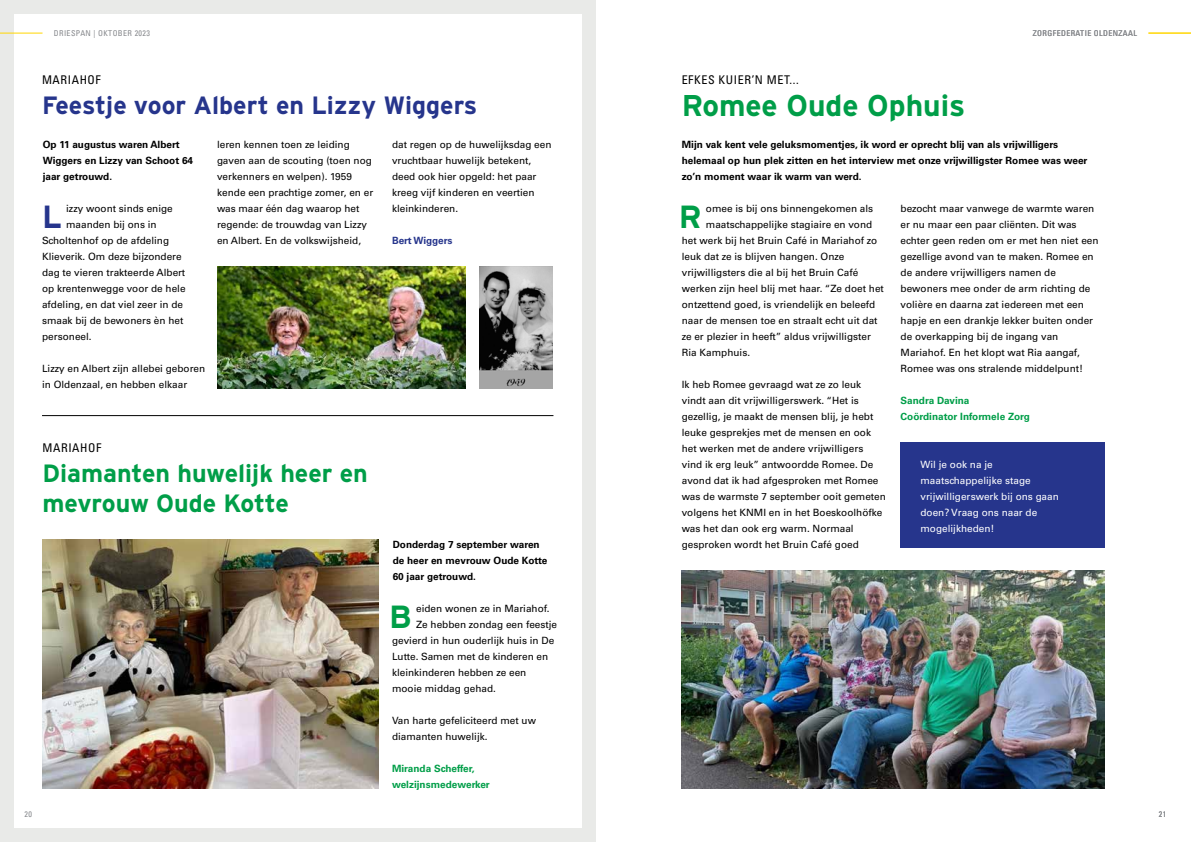
<style>
.page{position:relative;width:1191px;height:842px;background:#fff}
.page>*{position:absolute;margin:0;border:0;box-sizing:border-box;transform-origin:0 0}
.t1{font:700 32px "Interstate";color:#009e48}
.t2{font:700 32px "Interstate";color:#26358c}
.t3{font:700 30px "Interstate";color:#009e48}
.t4{font:700 25px/30px "Interstate";color:#009e48}
.t5{font:700 25px "Interstate";color:#26358c}
.t6{font:condensed 12px "Univers LT Std";letter-spacing:.05em;color:#000}
.t7{font:10px/16px "Univers LT Std";color:#000}
.t8{font:700 10px/16px "Univers LT Std";color:#000}
.t9{font:10px/16px "Univers LT Std";color:#fff}
.t10{font:700 10px/16px "Univers LT Std";color:#009e48}
.t11{font:700 10px "Univers LT Std";color:#26358c}
.t12{font:condensed 8px "Univers LT Std";letter-spacing:.05em;color:#86888c}
</style>
<div class="page">
<div style="left:0;top:0;width:595px;height:842px;background:#e9eae8"></div>
<div style="left:14px;top:14px;width:567px;height:814px;background:#fff"></div>
<hr style="left:0;top:33px;width:43px;height:1px;background:#ffd600">
<hr style="left:1148px;top:33px;width:43px;height:1px;background:#ffd600">
<hr style="left:42px;top:415px;width:511px;height:1px;background:#000">
<img style="left:217px;top:267px;width:248px;height:121px">
<img style="left:480px;top:267px;width:73px;height:121px">
<img style="left:682px;top:570px;width:422px;height:218px">
<img style="left:42px;top:539px;width:336px;height:249px">
<div style="left:900px;top:442px;width:204px;height:106px;background:#26358c"></div>
<p class="t12" style="left:54px;top:28px;width:98px">DRIESPAN | OKTOBER 2023</p>
<p class="t12" style="left:1032px;top:28px;width:106px">ZORGFEDERATIE OLDENZAAL</p>
<p class="t12" style="left:98px;top:28px;width:64px">SEPTEMBER 2023</p>
<p class="t6" style="left:42px;top:72px;width:60px">MARIAHOF</p>
<h3 class="t5" style="left:42px;top:91px;width:437px">Feestje voor Albert en Lizzy Wiggers</h3>
<p class="t8" style="left:43px;top:137px;width:152px">Op 11 augustus waren Albert<br>Wiggers en Lizzy van Schoot 64 jaar getrouwd.</p>
<p class="t7" style="left:66px;top:201px;width:108px">izzy woont sinds enige</p>
<p class="t7" style="left:66px;top:217px;width:92px">maanden bij ons in</p>
<p class="t7" style="left:42px;top:233px;width:129px">Scholtenhof op de afdeling</p>
<p class="t7" style="left:42px;top:249px;width:141px">Klieverik. Om deze bijzondere</p>
<p class="t7" style="left:42px;top:265px;width:145px">dag te vieren trakteerde Albert</p>
<p class="t7" style="left:42px;top:281px;width:145px">op krentenwegge voor de hele</p>
<p class="t7" style="left:42px;top:297px;width:142px">afdeling, en dat viel zeer in de</p>
<p class="t7" style="left:42px;top:313px;width:143px">smaak bij de bewoners èn het</p>
<p class="t7" style="left:42px;top:329px;width:51px">personeel.</p>
<p class="t7" style="left:42px;top:361px;width:165px">Lizzy en Albert zijn allebei geboren in Oldenzaal, en hebben elkaar</p>
<h1 class="t2" style="left:42px;top:198px;width:21px">L</h1>
<p class="t7" style="left:217px;top:137px;width:158px">leren kennen toen ze leiding gaven aan de scouting (toen nog verkenners en welpen). 1959 kende een prachtige zomer, en er was maar één dag waarop het regende: de trouwdag van Lizzy en Albert. En de volkswijsheid,</p>
<p class="t7" style="left:392px;top:137px;width:161px">dat regen op de huwelijksdag een vruchtbaar huwelijk betekent, deed ook hier opgeld: het paar kreeg vijf kinderen en veertien kleinkinderen.</p>
<p class="t11" style="left:392px;top:235px;width:62px">Bert Wiggers</p>
<p class="t6" style="left:43px;top:440px;width:60px">MARIAHOF</p>
<h3 class="t4" style="left:43px;top:458px;width:327px">Diamanten huwelijk heer en mevrouw Oude Kotte</h3>
<p class="t12" style="left:25px;top:809px;width:9px">20</p>
<p class="t8" style="left:393px;top:537px;width:156px">Donderdag 7 september waren de heer en mevrouw Oude Kotte<br>60 jaar getrouwd.</p>
<p class="t7" style="left:416px;top:601px;width:135px">eiden wonen ze in Mariahof.</p>
<p class="t7" style="left:416px;top:617px;width:142px">Ze hebben zondag een feestje</p>
<p class="t7" style="left:392px;top:633px;width:164px">gevierd in hun ouderlijk huis in De</p>
<p class="t7" style="left:392px;top:649px;width:158px">Lutte. Samen met de kinderen en</p>
<p class="t7" style="left:392px;top:665px;width:136px">kleinkinderen hebben ze een</p>
<p class="t7" style="left:392px;top:681px;width:105px">mooie middag gehad.</p>
<p class="t7" style="left:392px;top:713px;width:146px">Van harte gefeliciteerd met uw diamanten huwelijk.</p>
<p class="t10" style="left:392px;top:761px;width:99px">Miranda Scheffer, welzijnsmedewerker</p>
<h1 class="t1" style="left:389px;top:599px;width:24px">B</h1>
<p class="t6" style="left:681px;top:72px;width:118px">EFKES KUIER’N MET...</p>
<h2 class="t3" style="left:681px;top:89px;width:285px">Romee Oude Ophuis</h2>
<p class="t8" style="left:682px;top:137px;width:407px">Mijn vak kent vele geluksmomentjes, ik word er oprecht blij van als vrijwilligers helemaal op hun plek zitten en het interview met onze vrijwilligster Romee was weer zo’n moment waar ik warm van werd.</p>
<p class="t7" style="left:706px;top:201px;width:169px">omee is bij ons binnengekomen als</p>
<p class="t7" style="left:706px;top:217px;width:168px">maatschappelijke stagiaire en vond</p>
<p class="t7" style="left:682px;top:233px;width:197px">het werk bij het Bruin Café in Mariahof zo</p>
<p class="t7" style="left:682px;top:249px;width:164px">leuk dat ze is blijven hangen. Onze</p>
<p class="t7" style="left:682px;top:265px;width:178px">vrijwilligsters die al bij het Bruin Café</p>
<p class="t7" style="left:682px;top:281px;width:203px">werken zijn heel blij met haar. “Ze doet het</p>
<p class="t7" style="left:682px;top:297px;width:195px">ontzettend goed, is vriendelijk en beleefd</p>
<p class="t7" style="left:682px;top:313px;width:197px">naar de mensen toe en straalt echt uit dat</p>
<p class="t7" style="left:682px;top:329px;width:191px">ze er plezier in heeft” aldus vrijwilligster</p>
<p class="t7" style="left:682px;top:345px;width:70px">Ria Kamphuis.</p>
<p class="t7" style="left:682px;top:377px;width:206px">Ik heb Romee gevraagd wat ze zo leuk vindt aan dit vrijwilligerswerk. “Het is gezellig, je maakt de mensen blij, je hebt leuke gesprekjes met de mensen en ook het werken met de andere vrijwilligers vind ik erg leuk” antwoordde Romee. De avond dat ik had afgesproken met Romee was de warmste 7 september ooit gemeten volgens het KNMI en in het Boeskoolhöfke was het dan ook erg warm. Normaal gesproken wordt het Bruin Café goed</p>
<p class="t7" style="left:900px;top:201px;width:199px">bezocht maar vanwege de warmte waren er nu maar een paar cliënten. Dit was echter geen reden om er met hen niet een gezellige avond van te maken. Romee en de andere vrijwilligers namen de bewoners mee onder de arm richting de volière en daarna zat iedereen met een hapje en een drankje lekker buiten onder de overkapping bij de ingang van Mariahof. En het klopt wat Ria aangaf, Romee was ons stralende middelpunt!</p>
<p class="t10" style="left:900px;top:393px;width:131px">Sandra Davina<br>Coördinator Informele Zorg</p>
<h1 class="t1" style="left:679px;top:199px;width:24px">R</h1>
<p class="t9" style="left:920px;top:457px;width:140px">Wil je ook na je maatschappelijke stage vrijwilligerswerk bij ons gaan doen? Vraag ons naar de mogelijkheden!</p>
<p class="t12" style="left:1158px;top:809px;width:9px">21</p>
</div>
